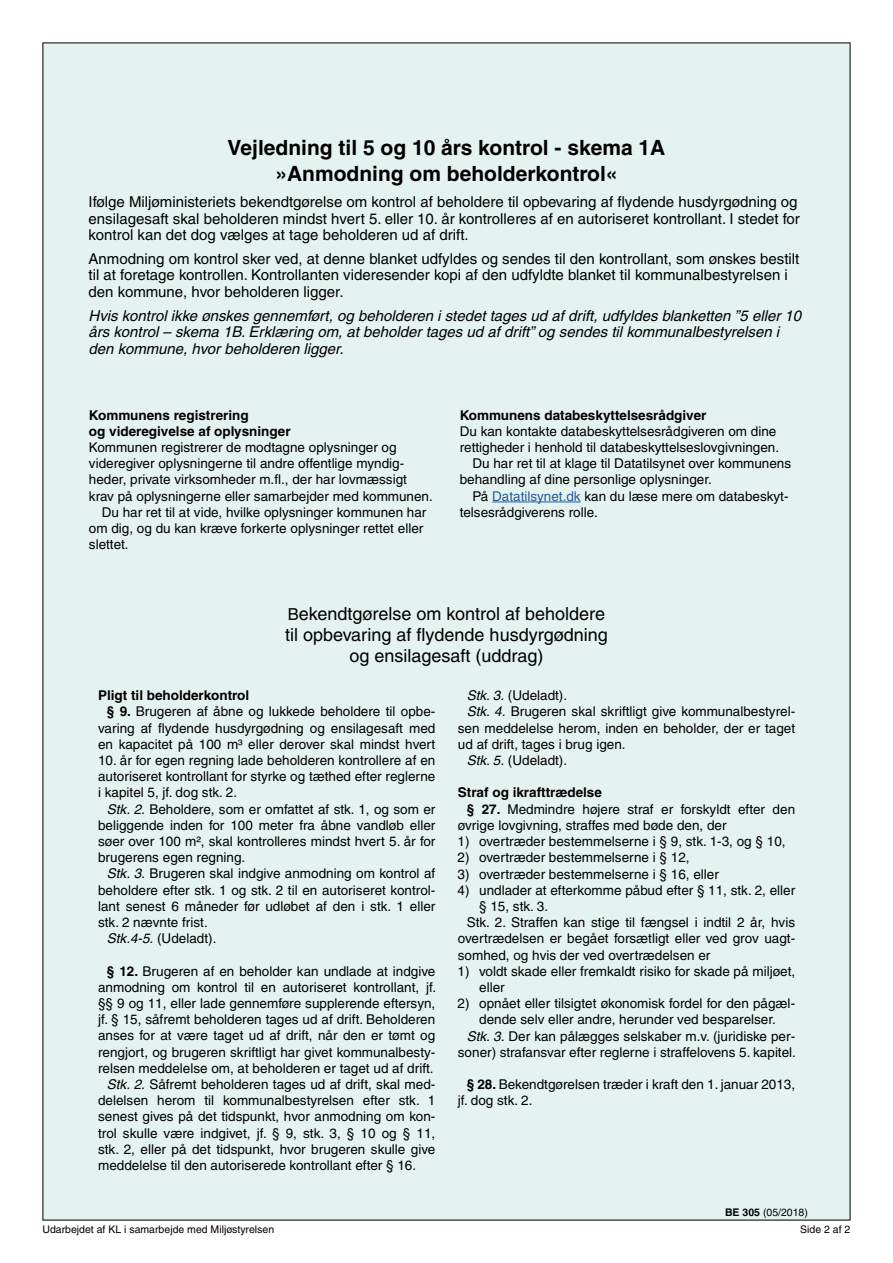
<style>
.page{position:relative;width:893px;height:1263px;background:#fff}
.page>*{position:absolute;margin:0;border:0;box-sizing:border-box;transform-origin:0 0}
.Overskrift_-_Fed{font:700 21px "Helvetica";color:#000}
.Overskrift{font:18px "Helvetica";color:#000}
._9_pkt_i_kasse{font:15px/16.5px "Helvetica";color:#000}
._9_pkt_i_kasse-2{font:italic 15px/16.5px "Helvetica";color:#000}
.Lovtekst{font:13.5px/16.2px "Helvetica";color:#000;text-align:justify}
.Ledetekst_-_Foransti{font:13.5px/16.2px "Helvetica";color:#000}
.Ledetekst_-_Foransti-2{font:700 13.5px/16.2px "Helvetica";color:#000}
.Lovtekst-2{font:700 13.5px "Helvetica";color:#000}
.t1{font:10.5px "Helvetica";color:#000}
.s1{color:#275b9b}
.s2{font-size:16.5px}
.s3{font-weight:700}
.s4{font-style:italic}
</style>
<div class="page">
<div style="left:42px;top:42px;width:809px;height:1179px;background:#e5f3f0"></div>
<hr style="left:492px;top:502px;width:89px;height:1px;background:#275b9b">
<h2 class="Overskrift_-_Fed" style="left:228px;top:135px;width:439px">Vejledning til 5 og 10 års kontrol - skema 1A</h2>
<h2 class="Overskrift_-_Fed" style="left:275px;top:160px;width:344px">»Anmodning om beholderkontrol«</h2>
<p class="_9_pkt_i_kasse" style="left:89px;top:194px;width:713px">Ifølge Miljøministeriets bekendtgørelse om kontrol af beholdere til opbevaring af flydende husdyrgødning og ensilagesaft skal beholderen mindst hvert 5. eller 10. år kontrolleres af en autoriseret kontrollant. I stedet for kontrol kan det dog vælges at tage beholderen ud af drift.</p>
<p class="_9_pkt_i_kasse" style="left:89px;top:250px;width:712px">Anmodning om kontrol sker ved, at denne blanket udfyldes og sendes til den kontrollant, som ønskes bestilt til at foretage kontrollen. Kontrollanten videresender kopi af den udfyldte blanket til kommunalbestyrelsen i den kommune, hvor beholderen ligger.</p>
<p class="_9_pkt_i_kasse-2" style="left:89px;top:307px;width:714px">Hvis kontrol ikke ønskes gennemført, og beholderen i stedet tages ud af drift, udfyldes blanketten ”5 eller 10 års kontrol – skema 1B. Erklæring om, at beholder tages ud af drift” og sendes til kommunalbestyrelsen i den kommune, hvor beholderen ligger.</p>
<p class="Ledetekst_-_Foransti-2" style="left:89px;top:406px;width:203px">Kommunens registrering<br>og videregivelse af oplysninger</p>
<p class="Ledetekst_-_Foransti" style="left:89px;top:439px;width:345px">Kommunen registrerer de modtagne oplysninger og videregiver oplysningerne til andre offentlige myndig&shy;heder, private virksomheder m.fl., der har lovmæssigt krav på oplysningerne eller samarbejder med kommunen.</p>
<p class="Ledetekst_-_Foransti" style="left:89px;top:504px;width:339px;text-indent:13px">Du har ret til at vide, hvilke oplysninger kommunen har om dig, og du kan kræve forkerte oplysninger rettet eller slettet.</p>
<p class="Ledetekst_-_Foransti-2" style="left:460px;top:406px;width:248px">Kommunens databeskyttelsesrådgiver</p>
<p class="Ledetekst_-_Foransti" style="left:460px;top:423px;width:321px">Du kan kontakte databeskyttelsesrådgiveren om dine rettigheder i henhold til databeskyttelseslovgivningen.</p>
<p class="Ledetekst_-_Foransti" style="left:460px;top:455px;width:333px;text-indent:13px">Du har ret til at klage til Datatilsynet over kommunens behandling af dine personlige oplysninger.</p>
<p class="Ledetekst_-_Foransti" style="left:460px;top:488px;width:330px;text-indent:13px">På <span class="s1">Datatilsynet.dk</span> kan du læse mere om databeskyt&shy;telsesrådgiverens rolle.</p>
<h2 class="Overskrift" style="left:288px;top:603px;width:319px"><span class="s2">B</span>ekendtgørelse om kontrol af beholdere</h2>
<h2 class="Overskrift" style="left:285px;top:624px;width:324px">til opbevaring af flydende husdyrgødning</h2>
<h2 class="Overskrift" style="left:349px;top:645px;width:195px">og ensilagesaft (uddrag)</h2>
<p class="Lovtekst-2" style="left:98px;top:687px;width:153px">Pligt til beholderkontrol</p>
<p class="Lovtekst" style="left:98px;top:703px;width:339px;text-indent:9px"><span class="s3">§ 9.</span> Brugeren af åbne og lukkede beholdere til opbe&shy;varing af flydende husdyrgødning og ensilagesaft med en kapacitet på 100 m³ eller derover skal mindst hvert</p>
<p class="Lovtekst" style="left:98px;top:752px;width:339px">10. år for egen regning lade beholderen kontrollere af en autoriseret kontrollant for styrke og tæthed efter reglerne i kapitel 5, jf. dog stk. 2.</p>
<p class="Lovtekst" style="left:98px;top:801px;width:339px;text-indent:9px"><span class="s4">Stk. 2.</span> Beholdere, som er omfattet af stk. 1, og som er beliggende inden for 100 meter fra åbne vandløb eller søer over 100 m², skal kontrolleres mindst hvert 5. år for brugerens egen regning.</p>
<p class="Lovtekst" style="left:98px;top:865px;width:339px;text-indent:9px"><span class="s4">Stk. 3.</span> Brugeren skal indgive anmodning om kontrol af beholdere efter stk. 1 og stk. 2 til en autoriseret kontrol&shy;lant senest 6 måneder før udløbet af den i stk. 1 eller stk. 2 nævnte frist.</p>
<p class="Lovtekst" style="left:107px;top:930px;width:111px"><span class="s4">Stk.4-5.</span> (Udeladt).</p>
<p class="Lovtekst" style="left:98px;top:963px;width:340px;text-align:center"><span class="s3">§ 12.</span> Brugeren af en beholder kan undlade at indgive anmodning om kontrol til en autoriseret kontrollant, jf. §§ 9 og 11, eller lade gennemføre supplerende eftersyn, jf. § 15, såfremt beholderen tages ud af drift. Beholderen anses for at være taget ud af drift, når den er tømt og rengjort, og brugeren skriftligt har givet kommunalbesty&shy;relsen meddelelse om, at beholderen er taget ud af drift.</p>
<p class="Lovtekst" style="left:98px;top:1076px;width:339px;text-indent:9px"><span class="s4">Stk. 2.</span> Såfremt beholderen tages ud af drift, skal med&shy;delelsen herom til kommunalbestyrelsen efter stk. 1 senest gives på det tidspunkt, hvor anmodning om kon&shy;trol skulle være indgivet, jf. § 9, stk. 3, § 10 og § 11, stk. 2, eller på det tidspunkt, hvor brugeren skulle give meddelelse til den autoriserede kontrollant efter § 16.</p>
<p class="Lovtekst" style="left:467px;top:687px;width:102px"><span class="s4">Stk. 3.</span> (Udeladt).</p>
<p class="Lovtekst" style="left:458px;top:704px;width:339px;text-indent:9px"><span class="s4">Stk. 4.</span> Brugeren skal skriftligt give kommunalbestyrel&shy;sen meddelelse herom, inden en beholder, der er taget ud af drift, tages i brug igen.</p>
<p class="Lovtekst" style="left:467px;top:752px;width:102px"><span class="s4">Stk. 5.</span> (Udeladt).</p>
<p class="Lovtekst-2" style="left:458px;top:784px;width:146px">Straf og ikrafttrædelse</p>
<p class="Lovtekst" style="left:458px;top:801px;width:339px;text-indent:9px"><span class="s3">§ 27.</span> Medmindre højere straf er forskyldt efter den øvrige lovgivning, straffes med bøde den, der</p>
<p class="Lovtekst" style="left:458px;top:833px;width:329px">1) overtræder bestemmelserne i § 9, stk. 1-3, og § 10,</p>
<p class="Lovtekst" style="left:458px;top:849px;width:233px">2) overtræder bestemmelserne i § 12,</p>
<p class="Lovtekst" style="left:458px;top:866px;width:263px">3) overtræder bestemmelserne i § 16, eller</p>
<p class="Lovtekst" style="left:479px;top:882px;width:318px;text-indent:-22px">4) undlader at efterkomme påbud efter § 11, stk. 2, eller § 15, stk. 3.</p>
<p class="Lovtekst" style="left:458px;top:914px;width:339px;text-indent:9px">Stk. 2. Straffen kan stige til fængsel i indtil 2 år, hvis overtrædelsen er begået forsætligt eller ved grov uagt&shy;somhed, og hvis der ved overtrædelsen er</p>
<p class="Lovtekst" style="left:479px;top:963px;width:318px;text-indent:-22px">1) voldt skade eller fremkaldt risiko for skade på miljøet, eller</p>
<p class="Lovtekst" style="left:458px;top:995px;width:339px;text-align:center">2) opnået eller tilsigtet økonomisk fordel for den pågæl&shy;dende selv eller andre, herunder ved besparelser.</p>
<p class="Lovtekst" style="left:458px;top:1028px;width:340px;text-align:center"><span class="s4">Stk. 3.</span> Der kan pålægges selskaber m.v. (juridiske per&shy;soner) strafansvar efter reglerne i straffelovens 5. kapitel.</p>
<p class="Lovtekst" style="left:458px;top:1076px;width:339px;text-indent:9px"><span class="s3">§ 28.</span> Bekendtgørelsen træder i kraft den 1. januar 2013, jf. dog stk. 2.</p>
<p class="t1" style="left:725px;top:1206px;width:84px"><span class="s3">BE 305</span> (05/2018)</p>
<p class="t1" style="left:43px;top:1223px;width:233px">Udarbejdet af KL i samarbejde med Miljøstyrelsen</p>
<p class="t1" style="left:800px;top:1223px;width:52px">Side 2 af 2</p>
</div>
